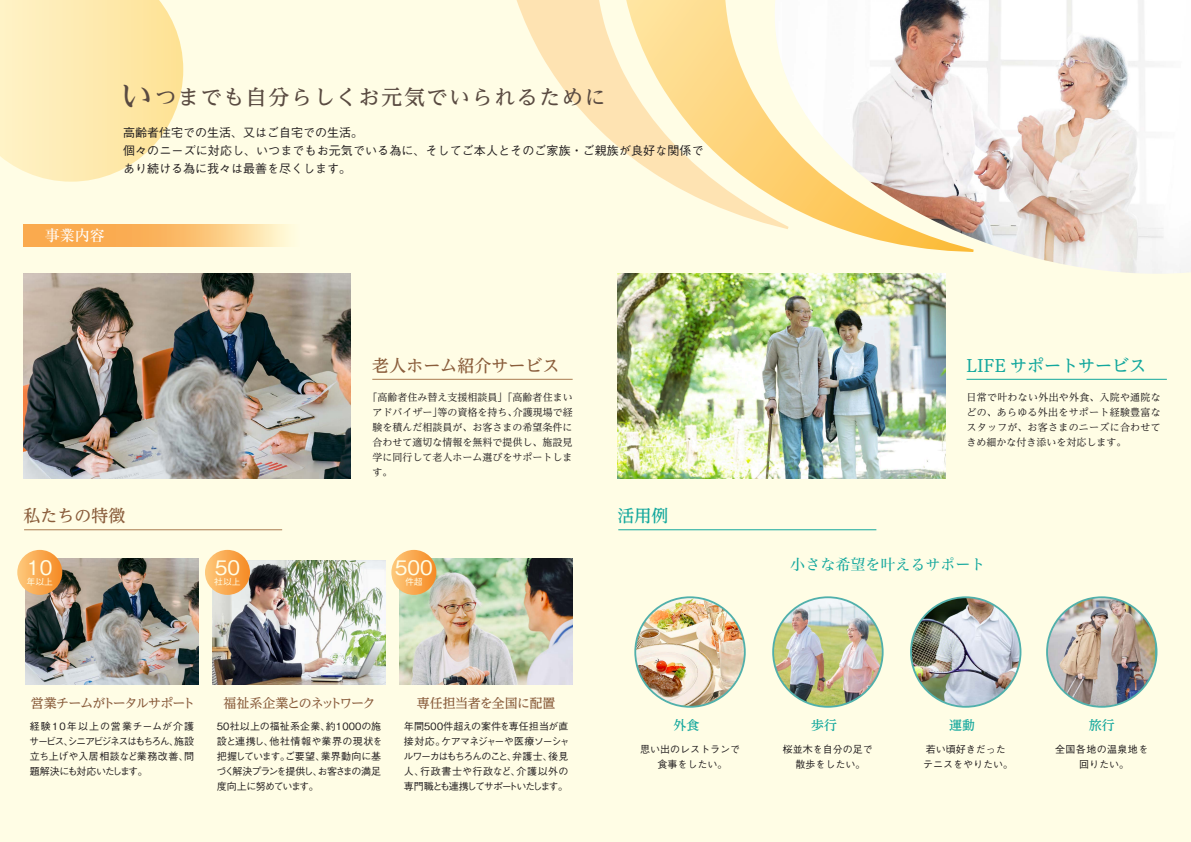
<style>
.page{position:relative;width:1191px;height:842px;background:#fffde5}
.page>*{position:absolute;margin:0;border:0;box-sizing:border-box;transform-origin:0 0}
.t1{font:500 21px "UD Reimin Pro";letter-spacing:.075em;color:#594a41}
.t2{font:500 20px "Gothic BBB Pr 5";color:#fffde5}
.t3{font:500 17px "UD Reimin Pro";color:#8a5d3b}
.t4{font:500 17px "UD Reimin Pro";color:#12a79d}
.t5{font:15px "Hira Min Std W4";color:#12a79d}
.t6{font:500 15px "Ryumin Pro";color:#fff}
.t7{font:500 13px "UD Reimin Pro";letter-spacing:-.07em;color:#8a5d3b}
.t8{font:500 13px "UD Reimin Pro";letter-spacing:-.1em;color:#8a5d3b}
.t9{font:500 13px "UD Reimin Pro";letter-spacing:-.03em;color:#8a5d3b}
.t10{font:500 13px "UD Reimin Pro";color:#12a79d}
.t11{font:500 12px/18px "Gothic BBB Pr 5";letter-spacing:.01em;color:#231f20}
.t12{font:10px/15px "UD Reimin Pro";color:#231f20;text-align:justify}
.t13{font:500 10px/15px "Gothic BBB Pr 5";letter-spacing:-.02em;color:#231f20;text-align:justify}
.t14{font:500 10px/15px "Gothic BBB Pr 5";letter-spacing:-.085em;color:#231f20}
.t15{font:500 10px/15px "Gothic BBB Pr 5";color:#231f20;text-align:center}
.t16{font:500 10px/15px "Gothic BBB Pr 5";letter-spacing:.04em;color:#231f20;text-align:center}
.t17{font:500 8.8px "Gothic BBB Pr 5";color:#fffde5}
.s1{font-size:33px}
</style>
<div class="page">
<svg style="left:0;top:0;width:183px;height:182px"></svg>
<img style="left:23px;top:274px;width:328px;height:205px">
<svg style="left:23px;top:224px;width:266px;height:23px"></svg>
<hr style="left:372px;top:379px;width:200px;height:1px;background:#a97b50">
<img style="left:617px;top:274px;width:328px;height:205px">
<hr style="left:966px;top:379px;width:200px;height:1px;background:#12a79d">
<hr style="left:618px;top:529px;width:258px;height:1px;background:#12a79d">
<img style="left:761px;top:0;width:430px;height:284px">
<svg style="left:761px;top:0;width:212px;height:252px"></svg>
<svg style="left:516px;top:0;width:272px;height:229px"></svg>
<svg style="left:634px;top:596px;width:111px;height:112px"></svg>
<img style="left:636px;top:598px;width:108px;height:108px;border-radius:54px">
<svg style="left:772px;top:596px;width:111px;height:112px"></svg>
<img style="left:774px;top:598px;width:107px;height:108px;border-radius:54px">
<svg style="left:910px;top:596px;width:111px;height:112px"></svg>
<img style="left:912px;top:598px;width:107px;height:108px;border-radius:54px">
<img style="left:1048px;top:598px;width:107px;height:108px">
<hr style="left:24px;top:529px;width:258px;height:1px;background:#a97b50">
<img style="left:26px;top:559px;width:172px;height:125px">
<img style="left:213px;top:560px;width:172px;height:125px">
<div style="left:205px;top:550px;width:45px;height:45px;background:linear-gradient(to right,#fec97c,#f58b25);border-radius:22px"></div>
<div style="left:17px;top:550px;width:45px;height:45px;background:linear-gradient(to right,#fecb7f,#f48922);border-radius:22px"></div>
<img style="left:400px;top:559px;width:172px;height:125px">
<div style="left:391px;top:550px;width:45px;height:45px;background:linear-gradient(to right,#fecb80,#f58922);border-radius:22px"></div>
<h1 class="t1" style="left:120px;top:80px;width:487px"><span class="s1">い</span>つまでも自分らしくお元気でいられるために</h1>
<p class="t11" style="left:123px;top:123px;width:582px">高齢者住宅での生活、又はご自宅での生活。<br>個々のニーズに対応し、いつまでもお元気でいる為に、そしてご本人とそのご家族・ご親族が良好な関係であり続ける為に我々は最善を尽くします。</p>
<h3 class="t6" style="left:45px;top:224px;width:61px">事業内容</h3>
<h3 class="t3" style="left:372px;top:352px;width:189px">老人ホーム紹介サービス</h3>
<p class="t12" style="left:372px;top:390px;width:202px;text-indent:-5px">「高齢者住み替え支援相談員」「高齢者住まいアドバイザー」等の資格を持ち、介護現場で経験を積んだ相談員が、お客さまの希望条件に合わせて適切な情報を無料で提供し、施設見学に同行して老人ホーム選びをサポートします。</p>
<h3 class="t3" style="left:23px;top:502px;width:103px">私たちの特徴</h3>
<h3 class="t4" style="left:617px;top:502px;width:52px">活用例</h3>
<h2 class="t2" style="left:27px;top:551px;width:27px">10</h2>
<p class="t17" style="left:27px;top:575px;width:28px">年以上</p>
<h2 class="t2" style="left:215px;top:551px;width:27px">50</h2>
<p class="t17" style="left:214px;top:575px;width:28px">社以上</p>
<h2 class="t2" style="left:395px;top:551px;width:39px">500</h2>
<p class="t17" style="left:405px;top:575px;width:19px">件超</p>
<h3 class="t7" style="left:31px;top:692px;width:166px">営業チームがトータルサポート</h3>
<h3 class="t8" style="left:223px;top:692px;width:154px">福祉系企業とのネットワーク</h3>
<h3 class="t9" style="left:417px;top:692px;width:140px">専任担当者を全国に配置</h3>
<h3 class="t4" style="left:966px;top:352px;width:181px">LIFE サポートサービス</h3>
<p class="t12" style="left:966px;top:390px;width:196px">日常で叶わない外出や外食、入院や通院などの、あらゆる外出をサポート経験豊富なスタッフが、お客さまのニーズに合わせてきめ細かな付き添いを対応します。</p>
<h3 class="t5" style="left:790px;top:554px;width:196px">小さな希望を叶えるサポート</h3>
<p class="t13" style="left:29px;top:717px;width:166px">経験10年以上の営業チームが介護サービス、シニアビジネスはもちろん、施設立ち上げや入居相談など業務改善、問題解決にも対応いたします。</p>
<p class="t13" style="left:216px;top:717px;width:167px">50社以上の福祉系企業、約1000の施設と連携し、他社情報や業界の現状を把握しています。ご要望、業界動向に基づく解決プランを提供し、お客さまの満足度向上に努めています。</p>
<p class="t14" style="left:403px;top:717px;width:168px">年間５００件超えの案件を専任担当が直接対応。ケアマネジャーや医療ソーシャルワーカはもちろんのこと、弁護士、後見人、行政書士や行政など、介護以外の専門職とも連携してサポートいたします。</p>
<h3 class="t10" style="left:673px;top:715px;width:27px">外食</h3>
<h3 class="t10" style="left:811px;top:715px;width:27px">歩行</h3>
<h3 class="t10" style="left:949px;top:715px;width:27px">運動</h3>
<h3 class="t10" style="left:1088px;top:715px;width:27px">旅行</h3>
<p class="t15" style="left:640px;top:741px;width:101px">思い出のレストランで食事をしたい。</p>
<p class="t15" style="left:783px;top:741px;width:91px">桜並木を自分の足で散歩をしたい。</p>
<p class="t15" style="left:923px;top:741px;width:91px;text-align:left">若い頃好きだったテニスをやりたい。</p>
<p class="t16" style="left:1055px;top:741px;width:95px">全国各地の温泉地を回りたい。</p>
</div>
